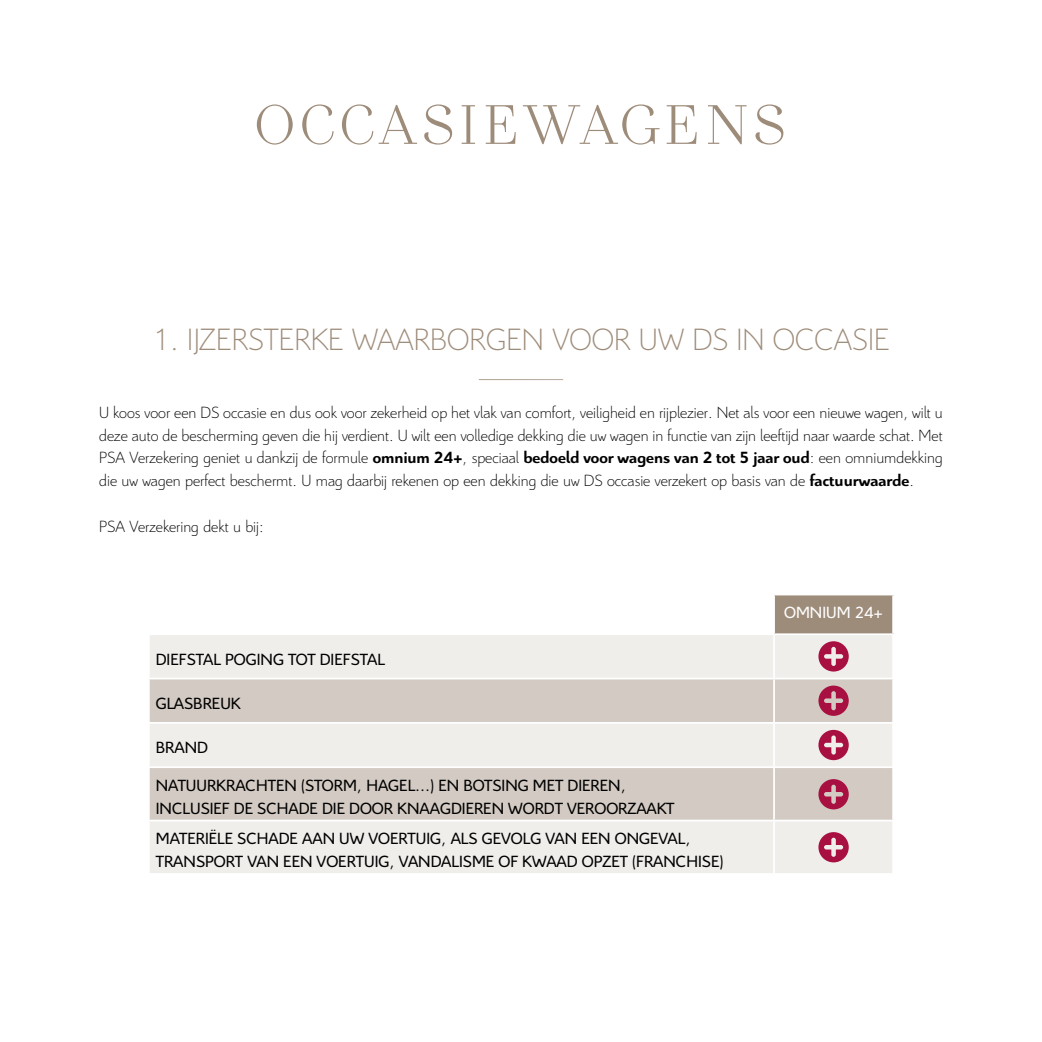
<style>
.page{position:relative;width:1042px;height:1042px;background:#fff}
.page>*{position:absolute;margin:0;border:0;box-sizing:border-box;transform-origin:0 0}
.t1{font:300 59.5px "DS Title Small";letter-spacing:.05em;color:#9e8c7a}
.t2{font:300 33.25px "Citroen";color:#9e8c7a}
.t3{font:300 17.5px/22.8px "Citroen";color:#000;text-align:justify}
.t4{font:17.5px/37.4px "Citroen";color:#000}
.t5{font:17.5px "Citroen";color:#fff}
.s1{font-weight:700}
</style>
<div class="page">
<hr style="left:479px;top:379px;width:84px;height:1px;background:#9e8c7a">
<div style="left:774px;top:594px;width:119px;height:40px;background:#9e8c7a"></div>
<div style="left:150px;top:635px;width:742px;height:238px;background:#f0eeeb"></div>
<svg style="left:150px;top:679px;width:742px;height:140px;background:#dcd5cf"></svg>
<hr style="left:774px;top:594px;width:120px;height:1px;background:#fff">
<hr style="left:773px;top:595px;width:2px;height:38px;background:#fff">
<hr style="left:892px;top:595px;width:2px;height:38px;background:#fff">
<hr style="left:774px;top:633px;width:120px;height:2px;background:#fff">
<hr style="left:773px;top:635px;width:2px;height:43px;background:#fff">
<hr style="left:148px;top:678px;width:626px;height:1px;background:#fff">
<hr style="left:774px;top:678px;width:120px;height:1px;background:#fff">
<hr style="left:773px;top:679px;width:2px;height:43px;background:#fff">
<hr style="left:148px;top:722px;width:626px;height:2px;background:#fff">
<hr style="left:774px;top:722px;width:120px;height:2px;background:#fff">
<hr style="left:773px;top:724px;width:2px;height:42px;background:#fff">
<hr style="left:148px;top:766px;width:626px;height:2px;background:#fff">
<hr style="left:774px;top:766px;width:120px;height:2px;background:#fff">
<hr style="left:773px;top:768px;width:2px;height:51px;background:#fff">
<hr style="left:148px;top:819px;width:626px;height:2px;background:#fff">
<hr style="left:774px;top:819px;width:120px;height:2px;background:#fff">
<hr style="left:773px;top:821px;width:2px;height:52px;background:#fff">
<svg style="left:818px;top:641px;width:31px;height:30px"></svg>
<svg style="left:818px;top:685px;width:31px;height:31px"></svg>
<svg style="left:818px;top:730px;width:31px;height:30px"></svg>
<svg style="left:818px;top:779px;width:31px;height:30px"></svg>
<svg style="left:818px;top:832px;width:31px;height:30px"></svg>
<h1 class="t1" style="left:254px;top:90px;width:534px">OCCASIEWAGENS</h1>
<h2 class="t2" style="left:152px;top:316px;width:739px">1. IJZERSTERKE WAARBORGEN VOOR UW DS IN OCCASIE</h2>
<p class="t3" style="left:99px;top:400px;width:845px">U koos voor een DS occasie en dus ook voor zekerheid op het vlak van comfort, veiligheid en rijplezier. Net als voor een nieuwe wagen, wilt u deze auto de bescherming geven die hij verdient. U wilt een volledige dekking die uw wagen in functie van zijn leeftijd naar waarde schat. Met PSA Verzekering geniet u dankzij de formule <span class="s1">omnium 24+</span>, speciaal <span class="s1">bedoeld voor wagens van 2 tot 5 jaar oud</span>: een omniumdekking die uw wagen perfect beschermt. U mag daarbij rekenen op een dekking die uw DS occasie verzekert op basis van de <span class="s1">factuurwaarde</span>.</p>
<p class="t3" style="left:99px;top:513px;width:166px">PSA Verzekering dekt u bij:</p>
<p class="t4" style="left:156px;top:640px;width:231px">DIEFSTAL POGING TOT DIEFSTAL</p>
<p class="t4" style="left:156px;top:684px;width:86px">GLASBREUK</p>
<p class="t4" style="left:156px;top:728px;width:471px">BRAND<br>NATUURKRACHTEN (STORM, HAGEL...) EN BOTSING MET DIEREN,</p>
<p class="t4" style="left:156px;top:792px;width:536px;line-height:30.6px">INCLUSIEF DE SCHADE DIE DOOR KNAAGDIEREN WORDT VEROORZAAKT<br>MATERIËLE SCHADE AAN UW VOERTUIG, ALS GEVOLG VAN EEN ONGEVAL,</p>
<p class="t4" style="left:156px;top:842px;width:569px">TRANSPORT VAN EEN VOERTUIG, VANDALISME OF KWAAD OPZET (FRANCHISE)</p>
<p class="t5" style="left:784px;top:601px;width:100px">OMNIUM 24+</p>
</div>
